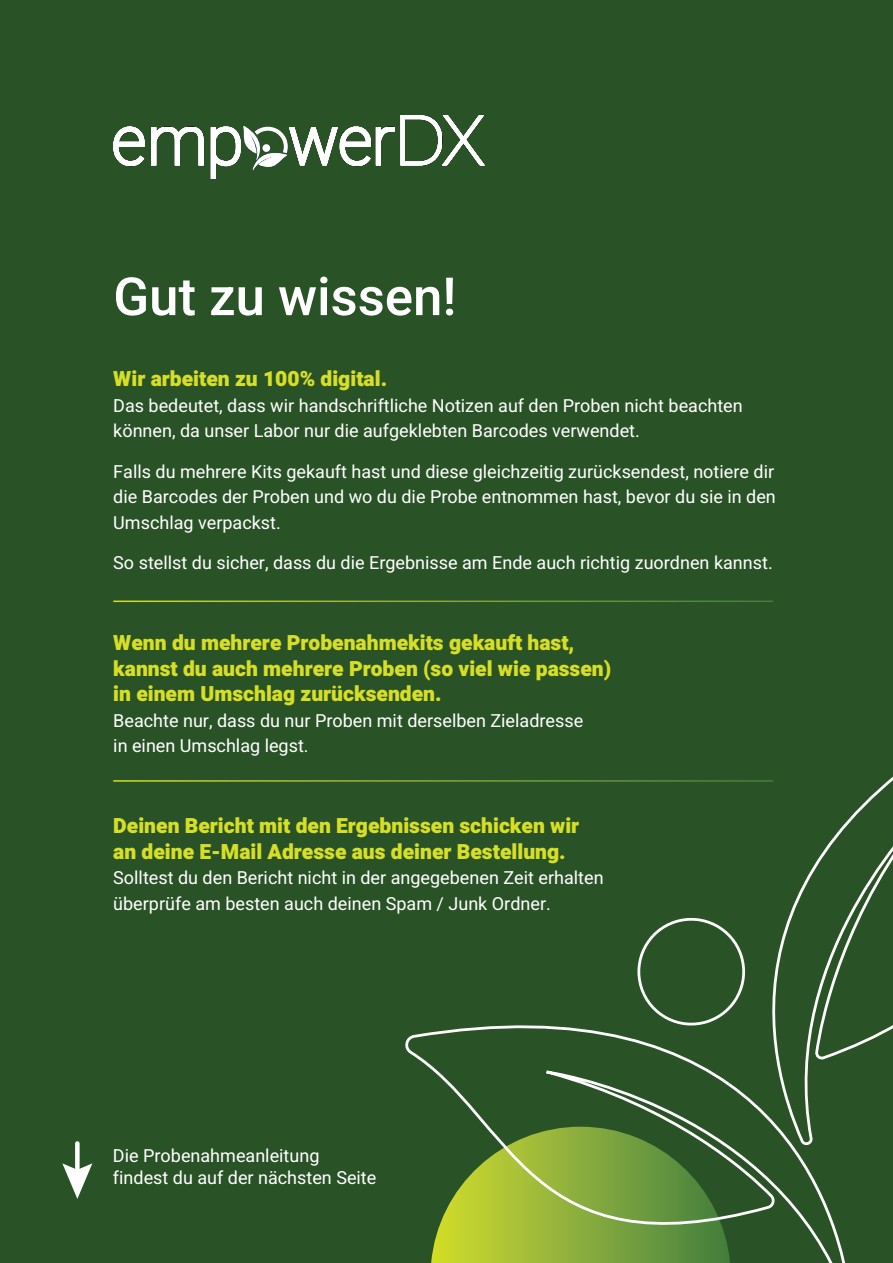
<style>
.page{position:relative;width:893px;height:1263px;background:#295226}
.page>*{position:absolute;margin:0;border:0;box-sizing:border-box;transform-origin:0 0}
.t1{font:500 52.65px "Heebo";color:#fff}
.t2{font:900 21px/25.5px "Heebo";color:#d6de26}
.t3{font:18px/25.5px "Heebo";color:#fff}
</style>
<div class="page">
<svg style="left:113px;top:127px;width:32px;height:39px"></svg>
<svg style="left:151px;top:127px;width:53px;height:38px"></svg>
<svg style="left:211px;top:115px;width:274px;height:64px"></svg>
<svg style="left:405px;top:777px;width:488px;height:486px"></svg>
<hr style="left:113px;top:600px;width:660px;height:2px;background:#fff">
<hr style="left:113px;top:780px;width:660px;height:2px;background:#fff">
<div style="left:75px;top:1143px;width:5px;height:32px;background:#fff"></div>
<svg style="left:62px;top:1163px;width:30px;height:36px"></svg>
<h1 class="t1" style="left:113px;top:260px;width:345px">Gut zu wissen!</h1>
<p class="t2" style="left:113px;top:366px;width:275px">Wir arbeiten zu 100% digital.</p>
<p class="t3" style="left:113px;top:392px;width:631px">Das bedeutet, dass wir handschriftliche Notizen auf den Proben nicht beachten können, da unser Labor nur die aufgeklebten Barcodes verwendet.</p>
<p class="t3" style="left:113px;top:458px;width:664px;text-align:justify">Falls du mehrere Kits gekauft hast und diese gleichzeitig zurücksendest, notiere dir die Barcodes der Proben und wo du die Probe entnommen hast, bevor du sie in den Umschlag verpackst.</p>
<p class="t3" style="left:113px;top:550px;width:661px">So stellst du sicher, dass du die Ergebnisse am Ende auch richtig zuordnen kannst.</p>
<p class="t2" style="left:113px;top:630px;width:499px">Wenn du mehrere Probenahmekits gekauft hast, kannst du auch mehrere Proben (so viel wie passen) in einem Umschlag zurücksenden.</p>
<p class="t3" style="left:113px;top:707px;width:471px">Beachte nur, dass du nur Proben mit derselben Zieladresse in einen Umschlag legst.</p>
<p class="t2" style="left:113px;top:813px;width:468px">Deinen Bericht mit den Ergebnissen schicken wir an deine E-Mail Adresse aus deiner Bestellung.</p>
<p class="t3" style="left:113px;top:865px;width:492px">Solltest du den Bericht nicht in der angegebenen Zeit erhalten überprüfe am besten auch deinen Spam / Junk Ordner.</p>
<p class="t3" style="left:113px;top:1144px;width:265px;line-height:22.5px">Die Probenahmeanleitung findest du auf der nächsten Seite</p>
</div>
